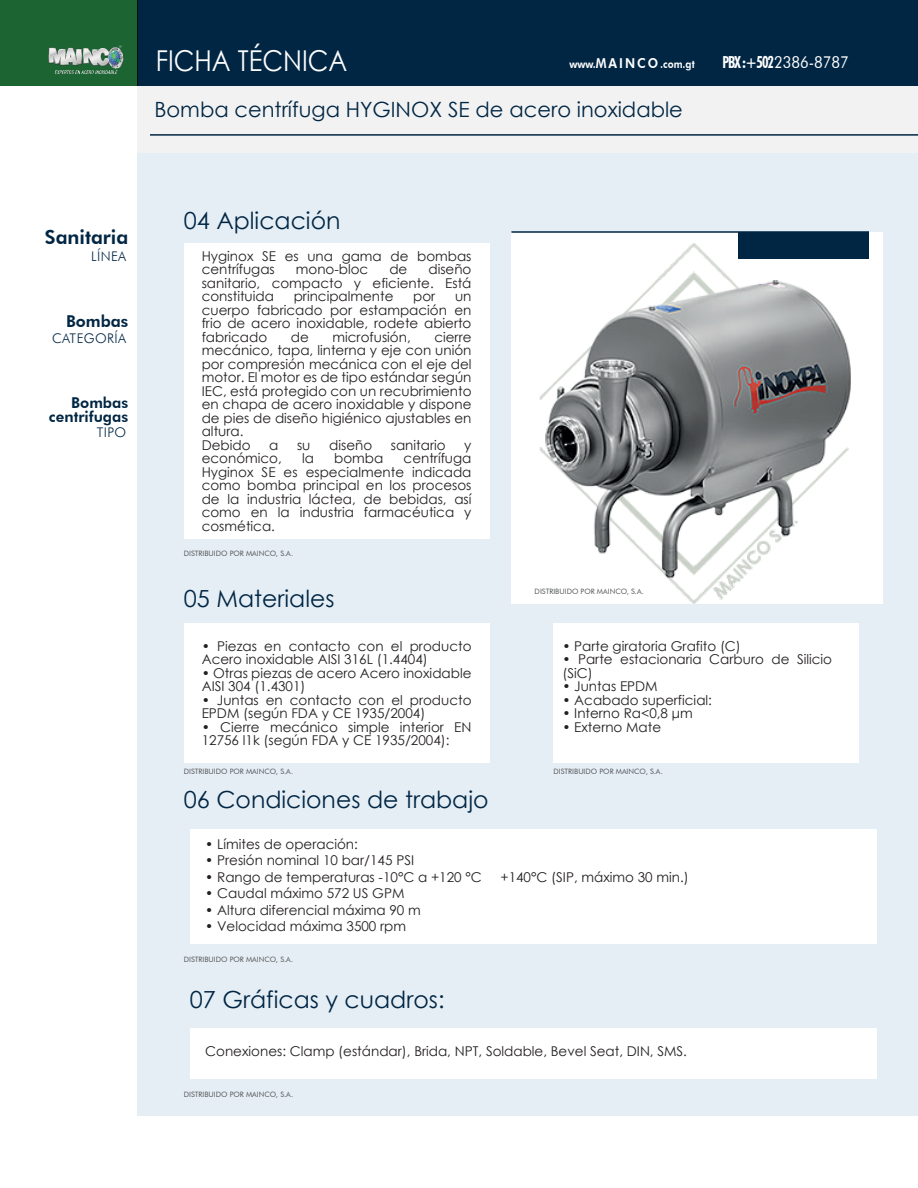
<style>
.page{position:relative;width:918px;height:1188px;background:#fff}
.page>*{position:absolute;margin:0;border:0;box-sizing:border-box;transform-origin:0 0}
.t1{font:28.8px "Century Gothic";color:#fdfdfd;scale:.89 1}
.t2{font:23.55px "Century Gothic";color:#002644}
.t3{font:21px "Century Gothic";color:#002644}
.t4{font:800 19.35px "Futura BT";color:#002644}
.t5{font:16.65px "Futura BT";color:#fff;scale:.89 1}
.t6{font:800 16.35px "Futura BT";color:#002644}
.t7{font:800 15px/14.4px "Futura BT";color:#002644;text-align:right}
.t8{font:13.5px/13.5px "Century Gothic";color:#231f20}
.t9{font:300 13.35px "Futura BT";letter-spacing:.03em;color:#002644}
.t10{font:800 11.1px "Futura BT";color:#fff;scale:.89 1}
.t11{font:7.35px "Futura BT";color:#545758}
.s1{font-size:13.65px}
.s2{font-weight:700;font-stretch:condensed}
</style>
<div class="page">
<div style="left:137px;top:15px;width:781px;height:1100px;background:#e6eef5"></div>
<div style="left:137px;top:0;width:781px;height:152px;background:#f2f2f2"></div>
<div style="left:137px;top:0;width:781px;height:85px;background:#002644"></div>
<div style="left:0;top:0;width:137px;height:85px;background:#1c6533"></div>
<img style="left:44px;top:45px;width:83px;height:41px">
<div style="left:511px;top:232px;width:372px;height:372px;background:#fff"></div>
<div style="left:739px;top:232px;width:130px;height:26px;background:#002644"></div>
<hr style="left:511px;top:231px;width:358px;height:2px;background:#002644">
<hr style="left:150px;top:134px;width:768px;height:2px;background:#002644">
<div style="left:184px;top:243px;width:305px;height:296px;background:#fff"></div>
<div style="left:184px;top:623px;width:305px;height:140px;background:#fff"></div>
<div style="left:554px;top:623px;width:305px;height:140px;background:#fff"></div>
<img style="left:539px;top:244px;width:330px;height:360px">
<div style="left:190px;top:829px;width:687px;height:115px;background:#fff"></div>
<div style="left:190px;top:1028px;width:687px;height:50px;background:#fff"></div>
<h1 class="t1" style="left:156px;top:40px;width:217px">FICHA TÉCNICA</h1>
<p class="t10" style="left:569px;top:58px;width:142px">www.<span class="s1">M A I N C O</span> .com.gt</p>
<p class="t5" style="left:722px;top:52px;width:144px"><span class="s2">PBX :+502</span>2386-8787</p>
<h3 class="t3" style="left:155px;top:94px;width:530px">Bomba centrífuga HYGINOX SE de acero inoxidable</h3>
<h3 class="t4" style="left:45px;top:226px;width:85px">Sanitaria</h3>
<p class="t9" style="left:91px;top:248px;width:37px">LÍNEA</p>
<p class="t6" style="left:66px;top:312px;width:64px">Bombas</p>
<p class="t9" style="left:52px;top:330px;width:76px">CATEGORÍA</p>
<p class="t7" style="left:49px;top:395px;width:81px">Bombas centrifugas</p>
<p class="t9" style="left:97px;top:424px;width:31px">TIPO</p>
<h2 class="t2" style="left:184px;top:204px;width:158px">04 Aplicación</h2>
<p class="t8" style="left:202px;top:249px;width:271px">Hyginox SE es una gama de bombas centrífugas</p>
<p class="t8" style="left:202px;top:263px;width:271px;text-align:justify;text-indent:227px">diseño sanitario, compacto y eficiente. Está constituida</p>
<p class="t8" style="left:296px;top:263px;width:74px">mono-bloc</p>
<p class="t8" style="left:389px;top:263px;width:20px">de</p>
<p class="t8" style="left:294px;top:290px;width:101px">principalmente</p>
<p class="t8" style="left:413px;top:290px;width:24px">por</p>
<p class="t8" style="left:202px;top:290px;width:271px;text-align:justify;text-indent:253px">un cuerpo fabricado por estampación en frio de acero inoxidable, rodete abierto fabricado</p>
<p class="t8" style="left:291px;top:330px;width:20px">de</p>
<p class="t8" style="left:333px;top:330px;width:80px">microfusión,</p>
<p class="t8" style="left:202px;top:330px;width:271px;text-indent:233px">cierre mecánico, tapa, linterna y eje con unión por compresión mecánica con el eje del motor. El motor es de tipo estándar según<br>IEC, está protegido con un recubrimiento en chapa de acero inoxidable y dispone de pies de diseño higiénico ajustables en altura.<br>Debido</p>
<p class="t8" style="left:269px;top:438px;width:11px">a</p>
<p class="t8" style="left:297px;top:438px;width:15px">su</p>
<p class="t8" style="left:329px;top:438px;width:45px">diseño</p>
<p class="t8" style="left:391px;top:438px;width:56px">sanitario</p>
<p class="t8" style="left:464px;top:438px;width:9px">y</p>
<p class="t8" style="left:202px;top:452px;width:82px">económico,</p>
<p class="t8" style="left:302px;top:452px;width:13px">la</p>
<p class="t8" style="left:334px;top:452px;width:51px">bomba</p>
<p class="t8" style="left:202px;top:452px;width:271px;text-align:justify;text-indent:202px">centrífuga Hyginox SE es especialmente indicada como bomba principal en los procesos de la industria láctea, de bebidas, así como en la industria farmacéutica y cosmética.</p>
<p class="t11" style="left:184px;top:549px;width:111px">DISTRIBUIDO POR MAINCO, S.A.</p>
<h2 class="t2" style="left:184px;top:582px;width:152px">05 Materiales</h2>
<p class="t8" style="left:202px;top:639px;width:271px">• Piezas en contacto con el producto<br>Acero inoxidable AISI 316L (1.4404)</p>
<p class="t8" style="left:202px;top:666px;width:271px">• Otras piezas de acero Acero inoxidable<br>AISI 304 (1.4301)</p>
<p class="t8" style="left:202px;top:693px;width:271px">• Juntas en contacto con el producto<br>EPDM (según FDA y CE 1935/2004)</p>
<p class="t8" style="left:202px;top:720px;width:271px">• Cierre mecánico simple interior EN<br>12756 l1k (según FDA y CE 1935/2004):</p>
<p class="t11" style="left:535px;top:587px;width:111px">DISTRIBUIDO POR MAINCO, S.A.</p>
<p class="t8" style="left:562px;top:639px;width:180px">• Parte giratoria Grafito (C)</p>
<p class="t8" style="left:562px;top:652px;width:271px">• Parte estacionaria Carburo de Silicio (SiC)</p>
<p class="t8" style="left:562px;top:679px;width:97px">• Juntas EPDM</p>
<p class="t8" style="left:562px;top:693px;width:151px">• Acabado superficial:</p>
<p class="t8" style="left:562px;top:706px;width:132px">• Interno Ra&lt;0,8 μm</p>
<p class="t8" style="left:562px;top:720px;width:100px">• Externo Mate</p>
<p class="t11" style="left:184px;top:767px;width:111px">DISTRIBUIDO POR MAINCO, S.A.</p>
<p class="t11" style="left:554px;top:767px;width:111px">DISTRIBUIDO POR MAINCO, S.A.</p>
<h2 class="t2" style="left:184px;top:783px;width:306px">06 Condiciones de trabajo</h2>
<p class="t8" style="left:205px;top:837px;width:154px">• Límites de operación:</p>
<p class="t8" style="left:205px;top:853px;width:210px">• Presión nominal 10 bar/145 PSI</p>
<p class="t8" style="left:205px;top:870px;width:278px">• Rango de temperaturas -10°C a +120 °C</p>
<p class="t8" style="left:501px;top:870px;width:190px">+140°C (SIP, máximo 30 min.)</p>
<p class="t8" style="left:205px;top:886px;width:201px">• Caudal máximo 572 US GPM</p>
<p class="t8" style="left:205px;top:903px;width:217px">• Altura diferencial máxima 90 m</p>
<p class="t8" style="left:205px;top:919px;width:202px">• Velocidad máxima 3500 rpm</p>
<p class="t11" style="left:184px;top:955px;width:111px">DISTRIBUIDO POR MAINCO, S.A.</p>
<h2 class="t2" style="left:190px;top:983px;width:256px">07 Gráficas y cuadros:</h2>
<p class="t8" style="left:205px;top:1044px;width:483px">Conexiones: Clamp (estándar), Brida, NPT, Soldable, Bevel Seat, DIN, SMS.</p>
<p class="t11" style="left:184px;top:1090px;width:111px">DISTRIBUIDO POR MAINCO, S.A.</p>
</div>
